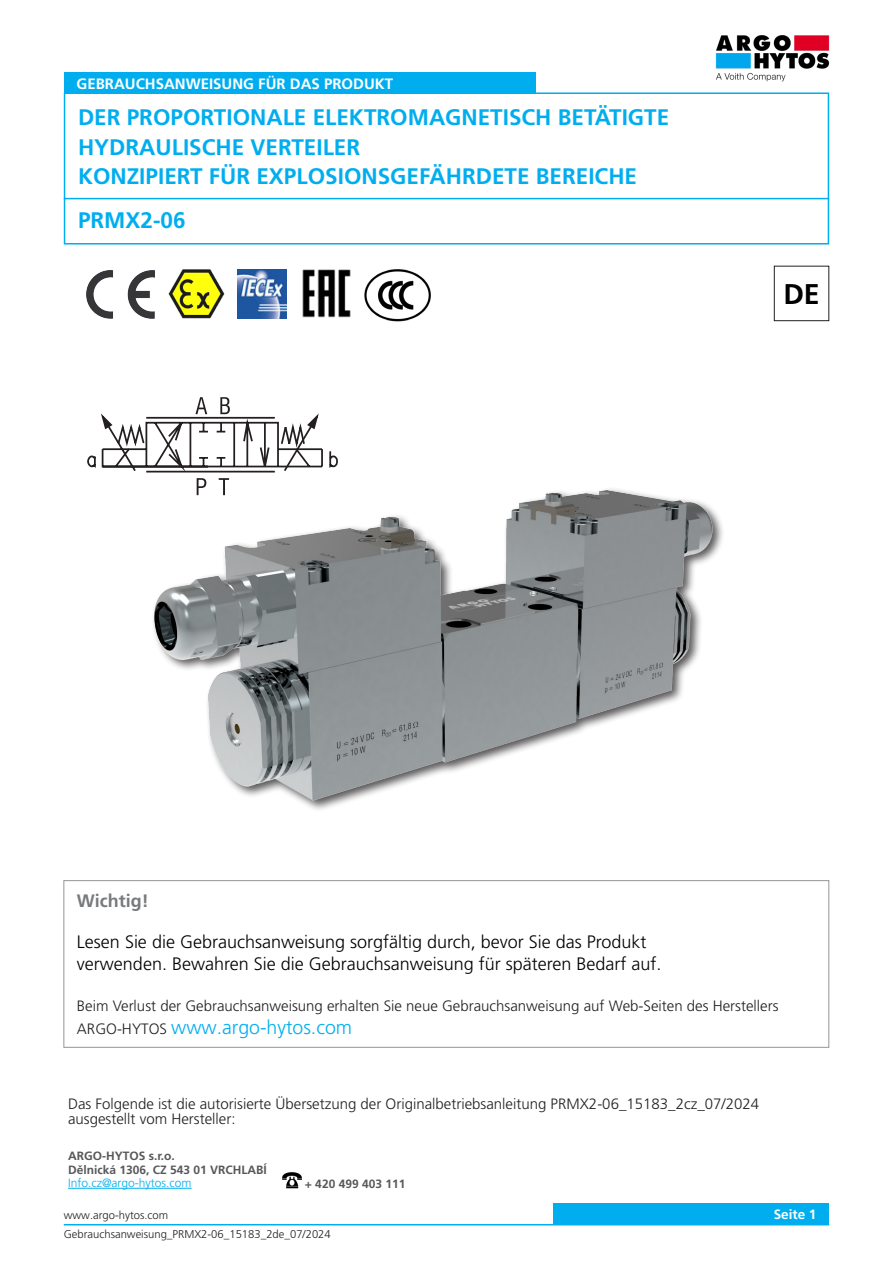
<style>
.page{position:relative;width:893px;height:1263px;background:#fff}
.page>*{position:absolute;margin:0;border:0;box-sizing:border-box;transform-origin:0 0}
._03_Headline_NAVOD_j{font:700 28.5px "Frutiger LT Pro";color:#000}
._01_Headline_blue{font:700 22.5px "Frutiger LT Pro";color:#00aeef}
.t1{font:300 19.5px "Frutiger LT Pro";color:#00aeef}
.t2{font:300 18px "Frutiger LT Pro";color:#000}
.t3{font:700 18px "Frutiger LT Pro";color:#787a7d}
._06_Text_10{font:300 15px/15px "Frutiger LT Pro";color:#231f20}
._03_Headline_white{font:700 15px "Frutiger LT Pro";color:#fff}
.t4{font:700 13.5px "Frutiger LT Pro";color:#fff}
._05_Subline_Copytext{font:700 12px "Frutiger LT Pro";color:#57585a}
._06_Text_www{font:300 12px "Frutiger LT Pro";color:#00aeef}
.t5{font:300 11.25px "Frutiger LT Pro";color:#231f20}
.s1{font-size:15px;color:#231f20}
</style>
<div class="page">
<div style="left:553px;top:1203px;width:276px;height:22px;background:#00aeef"></div>
<hr style="left:64px;top:1224px;width:765px;height:1px;background:#00aeef">
<img style="left:716px;top:35px;width:113px;height:46px">
<hr style="left:68px;top:1188px;width:124px;height:1px;background:#00aeef">
<div style="left:63px;top:880px;width:766px;height:168px;border:1px solid #939598"></div>
<div style="left:64px;top:92px;width:765px;height:152px;border:2px solid #00aeef"></div>
<div style="left:64px;top:72px;width:471px;height:22px;background:#00aeef"></div>
<hr style="left:64px;top:198px;width:765px;height:1px;background:#00aeef">
<div style="left:774px;top:266px;width:55px;height:55px;border:1px solid #231f20"></div>
<img style="left:283px;top:1172px;width:19px;height:17px">
<img style="left:153px;top:489px;width:570px;height:321px">
<svg style="left:87px;top:397px;width:252px;height:98px"></svg>
<img style="left:168px;top:269px;width:57px;height:50px">
<img style="left:237px;top:269px;width:49px;height:49px">
<img style="left:302px;top:269px;width:49px;height:49px">
<img style="left:86px;top:270px;width:68px;height:49px">
<img style="left:364px;top:269px;width:67px;height:53px">
<p class="_03_Headline_white" style="left:77px;top:75px;width:318px">GEBRAUCHSANWEISUNG FÜR DAS PRODUKT</p>
<p class="_01_Headline_blue" style="left:78px;top:104px;width:593px">DER PROPORTIONALE ELEKTROMAGNETISCH BETÄTIGTE</p>
<p class="_01_Headline_blue" style="left:78px;top:134px;width:284px">HYDRAULISCHE VERTEILER</p>
<p class="_01_Headline_blue" style="left:78px;top:163px;width:561px">KONZIPIERT FÜR EXPLOSIONSGEFÄHRDETE BEREICHE</p>
<p class="_01_Headline_blue" style="left:78px;top:207px;width:109px">PRMX2-06</p>
<p class="_03_Headline_NAVOD_j" style="left:783px;top:277px;width:38px">DE</p>
<p class="t3" style="left:77px;top:890px;width:73px">Wichtig!</p>
<p class="t2" style="left:77px;top:931px;width:571px">Lesen Sie die Gebrauchsanweisung sorgfältig durch, bevor Sie das Produkt</p>
<p class="t2" style="left:77px;top:953px;width:586px">verwenden. Bewahren Sie die Gebrauchsanweisung für späteren Bedarf auf.</p>
<p class="_06_Text_10" style="left:77px;top:998px;width:703px">Beim Verlust der Gebrauchsanweisung erhalten Sie neue Gebrauchsanweisung auf Web-Seiten des Herstellers</p>
<p class="t1" style="left:77px;top:1016px;width:277px"><span class="s1">ARGO-HYTOS</span> www.argo-hytos.com</p>
<p class="_06_Text_10" style="left:68px;top:1097px;width:692px">Das Folgende ist die autorisierte Übersetzung der Originalbetriebsanleitung PRMX2-06_15183_2cz_07/2024 ausgestellt vom Hersteller:</p>
<p class="_05_Subline_Copytext" style="left:68px;top:1149px;width:108px">ARGO-HYTOS s.r.o.</p>
<p class="_05_Subline_Copytext" style="left:68px;top:1163px;width:200px">Dělnická 1306, CZ 543 01 VRCHLABÍ</p>
<p class="_06_Text_www" style="left:68px;top:1176px;width:125px">Info.cz@argo-hytos.com</p>
<p class="_05_Subline_Copytext" style="left:305px;top:1176px;width:102px">+ 420 499 403 111</p>
<p class="t5" style="left:64px;top:1209px;width:106px">www.argo-hytos.com</p>
<p class="t4" style="left:774px;top:1206px;width:44px">Seite 1</p>
<p class="t5" style="left:64px;top:1227px;width:268px">Gebrauchsanweisung_PRMX2-06_15183_2de_07/2024</p>
</div>
